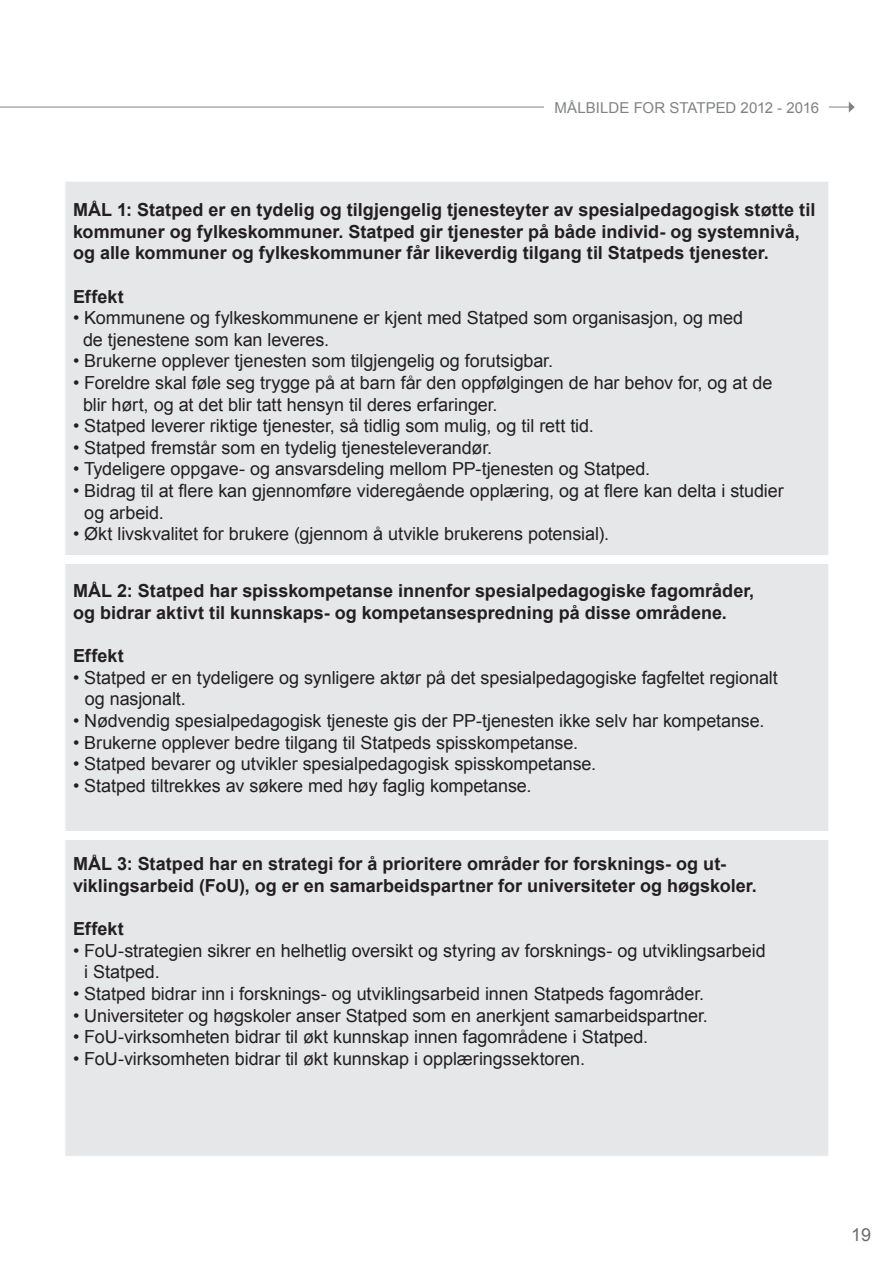
<style>
.page{position:relative;width:893px;height:1263px;background:#fff}
.page>*{position:absolute;margin:0;border:0;box-sizing:border-box;transform-origin:0 0}
.Brødtekst{font:18px/21.6px "Arial";letter-spacing:-.005em;color:#231f20}
.Brødtekst-2{font:700 18px/21.6px "Arial";color:#231f20}
.t1{font:18px "Arial";color:#6c6d70}
.t2{font:15px "Arial";color:#808285}
</style>
<div class="page">
<hr style="left:0;top:107px;width:850px;height:1px;background:#808285">
<svg style="left:849px;top:102px;width:6px;height:10px"></svg>
<div style="left:544px;top:102px;width:285px;height:11px;background:#fff"></div>
<div style="left:66px;top:182px;width:762px;height:974px;background:#e6e7e9"></div>
<div style="left:59px;top:556px;width:778px;height:8px;background:#fff"></div>
<div style="left:59px;top:831px;width:778px;height:9px;background:#fff"></div>
<p class="t2" style="left:554px;top:97px;width:266px">MÅLBILDE FOR STATPED 2012 - 2016</p>
<p class="Brødtekst-2" style="left:73px;top:200px;width:744px">MÅL 1: Statped er en tydelig og tilgjengelig tjenesteyter av spesialpedagogisk støtte til kommuner og fylkeskommuner. Statped gir tjenester på både individ- og systemnivå, og alle kommuner og fylkeskommuner får likeverdig tilgang til Statpeds tjenester.</p>
<p class="Brødtekst-2" style="left:73px;top:286px;width:52px">Effekt</p>
<p class="Brødtekst" style="left:73px;top:307px;width:672px">• Kommunene og fylkeskommunene er kjent med Statped som organisasjon, og med</p>
<p class="Brødtekst" style="left:83px;top:329px;width:248px">de tjenestene som kan leveres.</p>
<p class="Brødtekst" style="left:73px;top:350px;width:481px">• Brukerne opplever tjenesten som tilgjengelig og forutsigbar.</p>
<p class="Brødtekst" style="left:73px;top:372px;width:701px">• Foreldre skal føle seg trygge på at barn får den oppfølgingen de har behov for, og at de</p>
<p class="Brødtekst" style="left:83px;top:394px;width:416px">blir hørt, og at det blir tatt hensyn til deres erfaringer.</p>
<p class="Brødtekst" style="left:73px;top:415px;width:522px">• Statped leverer riktige tjenester, så tidlig som mulig, og til rett tid.</p>
<p class="Brødtekst" style="left:73px;top:437px;width:421px">• Statped fremstår som en tydelig tjenesteleverandør.</p>
<p class="Brødtekst" style="left:73px;top:458px;width:579px">• Tydeligere oppgave- og ansvarsdeling mellom PP-tjenesten og Statped.</p>
<p class="Brødtekst" style="left:84px;top:480px;width:701px;text-indent:-11px">• Bidrag til at flere kan gjennomføre videregående opplæring, og at flere kan delta i studier og arbeid.</p>
<p class="Brødtekst" style="left:73px;top:523px;width:538px">• Økt livskvalitet for brukere (gjennom å utvikle brukerens potensial).</p>
<p class="Brødtekst-2" style="left:73px;top:581px;width:683px">MÅL 2: Statped har spisskompetanse innenfor spesialpedagogiske fagområder,</p>
<p class="Brødtekst-2" style="left:73px;top:602px;width:655px">og bidrar aktivt til kunnskaps- og kompetansespredning på disse områdene.</p>
<p class="Brødtekst-2" style="left:73px;top:646px;width:52px">Effekt</p>
<p class="Brødtekst" style="left:73px;top:667px;width:706px">• Statped er en tydeligere og synligere aktør på det spesialpedagogiske fagfeltet regionalt</p>
<p class="Brødtekst" style="left:85px;top:688px;width:103px">og nasjonalt.</p>
<p class="Brødtekst" style="left:73px;top:710px;width:693px">• Nødvendig spesialpedagogisk tjeneste gis der PP-tjenesten ikke selv har kompetanse.</p>
<p class="Brødtekst" style="left:73px;top:731px;width:507px">• Brukerne opplever bedre tilgang til Statpeds spisskompetanse.</p>
<p class="Brødtekst" style="left:73px;top:753px;width:525px">• Statped bevarer og utvikler spesialpedagogisk spisskompetanse.</p>
<p class="Brødtekst" style="left:73px;top:775px;width:460px">• Statped tiltrekkes av søkere med høy faglig kompetanse.</p>
<p class="Brødtekst-2" style="left:73px;top:854px;width:685px">MÅL 3: Statped har en strategi for å prioritere områder for forsknings- og ut&shy;viklingsarbeid (FoU), og er en samarbeidspartner for universiteter og høgskoler.</p>
<p class="Brødtekst-2" style="left:73px;top:919px;width:52px">Effekt</p>
<p class="Brødtekst" style="left:84px;top:940px;width:683px;text-indent:-11px">• FoU-strategien sikrer en helhetlig oversikt og styring av forsknings- og utviklingsarbeid i Statped.</p>
<p class="Brødtekst" style="left:73px;top:983px;width:633px">• Statped bidrar inn i forsknings- og utviklingsarbeid innen Statpeds fagområder.</p>
<p class="Brødtekst" style="left:73px;top:1005px;width:636px">• Universiteter og høgskoler anser Statped som en anerkjent samarbeidspartner.</p>
<p class="Brødtekst" style="left:73px;top:1026px;width:577px">• FoU-virksomheten bidrar til økt kunnskap innen fagområdene i Statped.</p>
<p class="Brødtekst" style="left:73px;top:1048px;width:513px">• FoU-virksomheten bidrar til økt kunnskap i opplæringssektoren.</p>
<p class="t1" style="left:851px;top:1223px;width:22px">19</p>
</div>
